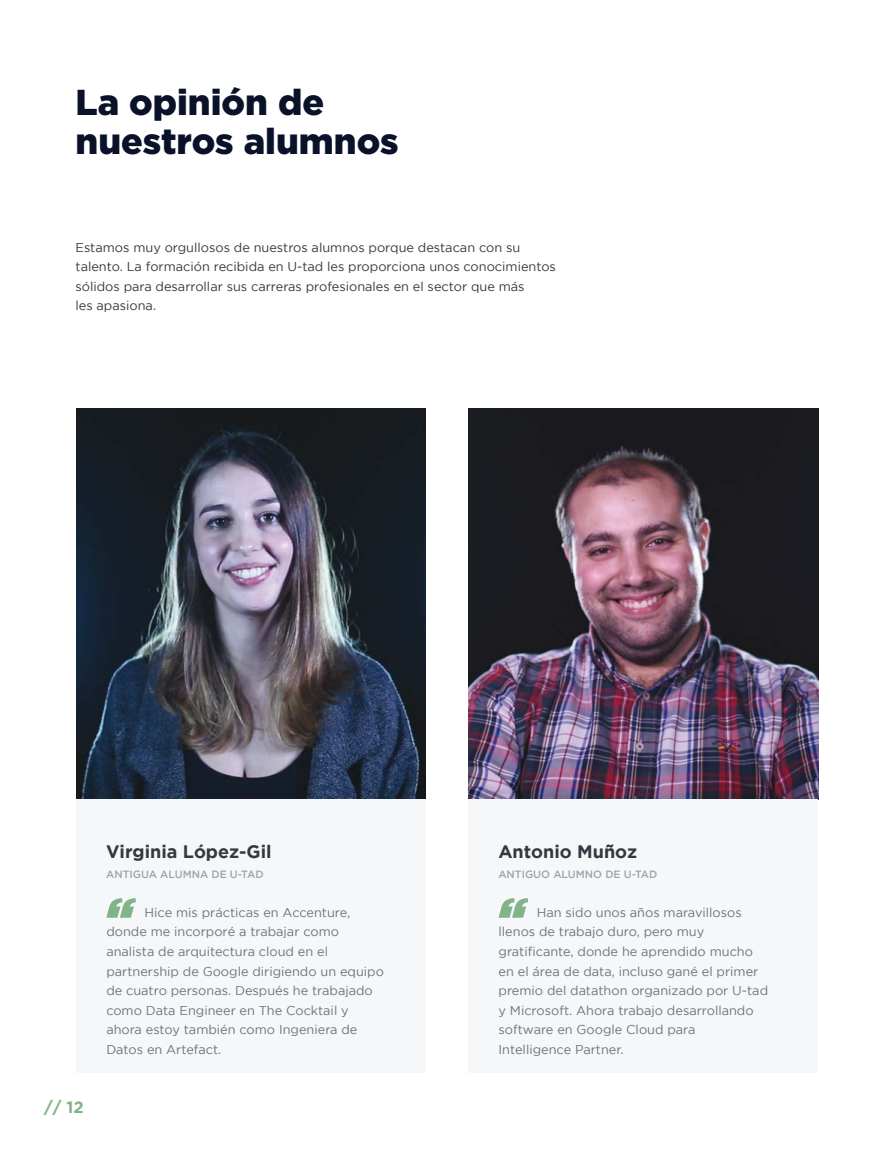
<style>
.page{position:relative;width:893px;height:1149px;background:#fff}
.page>*{position:absolute;margin:0;border:0;box-sizing:border-box;transform-origin:0 0}
.t1{font:900 36px/39.2px "Gotham";color:#091229}
.t2{font:700 18px "Gotham";color:#343840}
.t3{font:700 16.5px "Gotham";color:#82b489}
.t4{font:12.75px/19.5px "Gotham";color:#6e7377}
.t5{font:12.75px/19.5px "Gotham";color:#343840}
.t6{font:500 10.5px "Gotham";color:#9ca4a9}
</style>
<div class="page">
<img style="left:469px;top:408px;width:349px;height:391px">
<img style="left:76px;top:408px;width:350px;height:391px">
<div style="left:469px;top:799px;width:349px;height:274px;background:#f6f7f8"></div>
<div style="left:76px;top:799px;width:350px;height:274px;background:#f6f7f8"></div>
<svg style="left:499px;top:898px;width:29px;height:19px"></svg>
<svg style="left:106px;top:898px;width:30px;height:19px"></svg>
<h1 class="t1" style="left:76px;top:81px;width:325px">La opinión de nuestros alumnos</h1>
<p class="t5" style="left:76px;top:237px;width:482px">Estamos muy orgullosos de nuestros alumnos porque destacan con su talento. La formación recibida en U-tad les proporciona unos conocimientos sólidos para desarrollar sus carreras profesionales en el sector que más<br>les apasiona.</p>
<h2 class="t2" style="left:106px;top:841px;width:167px">Virginia López-Gil</h2>
<h2 class="t2" style="left:498px;top:841px;width:140px">Antonio Muñoz</h2>
<p class="t6" style="left:106px;top:867px;width:159px">ANTIGUA ALUMNA DE U-TAD</p>
<p class="t6" style="left:498px;top:867px;width:161px">ANTIGUO ALUMNO DE U-TAD</p>
<p class="t3" style="left:44px;top:1096px;width:41px">// 12</p>
<p class="t4" style="left:106px;top:902px;width:279px;text-indent:38px">Hice mis prácticas en Accenture, donde me incorporé a trabajar como analista de arquitectura cloud en el partnership de Google dirigiendo un equipo de cuatro personas. Después he trabajado como Data Engineer en The Cocktail y ahora estoy también como Ingeniera de Datos en Artefact.</p>
<p class="t4" style="left:499px;top:902px;width:271px;text-indent:38px">Han sido unos años maravillosos llenos de trabajo duro, pero muy gratificante, donde he aprendido mucho en el área de data, incluso gané el primer premio del datathon organizado por U-tad y Microsoft. Ahora trabajo desarrollando software en Google Cloud para Intelligence Partner.</p>
</div>
